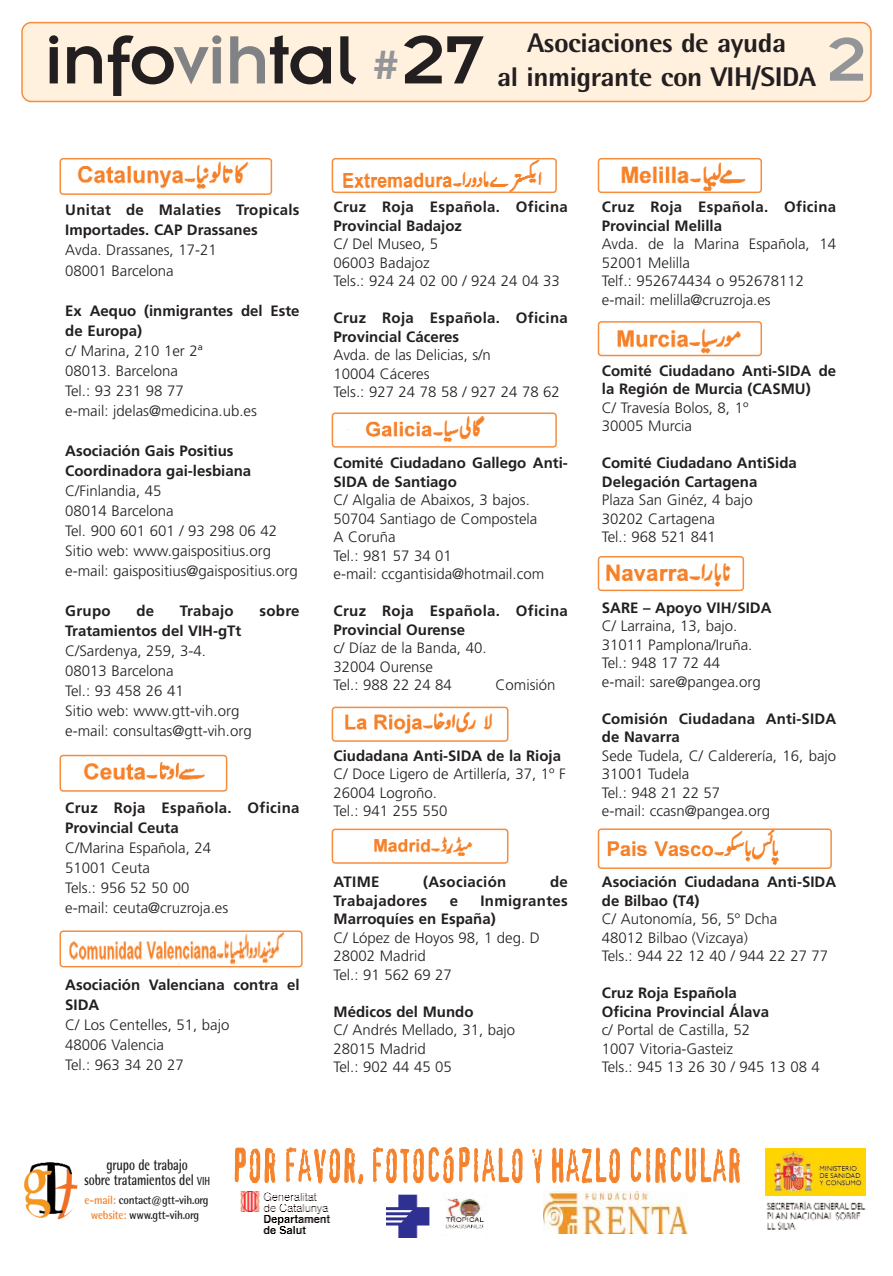
<style>
.page{position:relative;width:893px;height:1276px;background:#fff}
.page>*{position:absolute;margin:0;border:0;box-sizing:border-box;transform-origin:0 0}
.t1{font:75px "Insignia A";letter-spacing:-.015em;color:#231f20;scale:1.05 1}
.t2{font:67.5px "Insignia A";color:#939598;scale:1.05 1}
.t3{font:45px "Confidential";color:#f5822a;scale:.67 1}
.t4{font:800 27px "Rotis Semi Sans";letter-spacing:-.015em;color:#231f20;scale:1.05 1}
.t5{font:700 15.6px/15px "Rotis Semi Sans";letter-spacing:-.01em;color:#231f20;text-align:center;scale:.77 1}
.t6{font:300 15px/18.5px "Frutiger";color:#231f20}
.t7{font:700 15px/18.5px "Frutiger";color:#231f20}
.t8{font:700 15px/18.5px "Frutiger";letter-spacing:.02em;color:#231f20}
.t9{font:700 12px/15px "Rotis Semi Sans";letter-spacing:-.02em;color:#231f20;text-align:center;scale:.91 1}
.s1{color:#808285}
.s2{font-size:45px;color:#939598}
.s3{font-size:11.7px}
.s4{color:#f5822a}
</style>
<div class="page">
<div style="left:21px;top:22px;width:851px;height:80px;background:#fff1de"></div>
<img style="left:240px;top:1191px;width:91px;height:43px">
<img style="left:386px;top:1194px;width:98px;height:43px">
<img style="left:543px;top:1191px;width:144px;height:42px">
<img style="left:24px;top:1162px;width:54px;height:58px">
<img style="left:765px;top:1148px;width:100px;height:47px">
<img style="left:766px;top:1201px;width:99px;height:29px">
<svg style="left:60px;top:158px;width:212px;height:37px"></svg>
<svg style="left:332px;top:158px;width:225px;height:35px"></svg>
<svg style="left:598px;top:158px;width:164px;height:35px"></svg>
<svg style="left:598px;top:321px;width:164px;height:35px"></svg>
<svg style="left:598px;top:556px;width:146px;height:35px"></svg>
<svg style="left:598px;top:828px;width:234px;height:41px"></svg>
<svg style="left:332px;top:412px;width:225px;height:36px"></svg>
<svg style="left:332px;top:706px;width:176px;height:36px"></svg>
<svg style="left:332px;top:828px;width:176px;height:35px"></svg>
<svg style="left:60px;top:755px;width:167px;height:36px"></svg>
<svg style="left:60px;top:930px;width:243px;height:37px"></svg>
<h1 class="t1" style="left:44px;top:36px;width:420px">info<span class="s1">vih</span>tal <span class="s2">#</span>27</h1>
<h3 class="t4" style="left:527px;top:33px;width:248px">Asociaciones de ayuda</h3>
<h3 class="t4" style="left:497px;top:67px;width:306px">al inmigrante con VIH/SIDA</h3>
<h2 class="t2" style="left:827px;top:38px;width:39px">2</h2>
<p class="t7" style="left:65px;top:201px;width:236px;line-height:20.1px">Unitat de Malaties Tropicals<br>Importades. CAP Drassanes</p>
<p class="t6" style="left:65px;top:241px;width:153px;line-height:20.1px">Avda. Drassanes, 17-21<br>08001 Barcelona</p>
<p class="t7" style="left:65px;top:301px;width:236px;line-height:20.1px">Ex Aequo (inmigrantes del Este de Europa)</p>
<p class="t6" style="left:65px;top:341px;width:193px;line-height:20.1px">c/ Marina, 210 1er 2ª<br>08013. Barcelona<br>Tel.: 93 231 98 77<br>e-mail: jdelas@medicina.ub.es</p>
<p class="t7" style="left:65px;top:442px;width:187px;line-height:20.1px">Asociación Gais Positius<br>Coordinadora gai-lesbiana</p>
<p class="t6" style="left:65px;top:482px;width:234px;line-height:20.1px">C/Finlandia, 45<br>08014 Barcelona<br>Tel. 900 601 601 / 93 298 06 42<br>Sitio web: www.gaispositius.org e-mail: gaispositius@gaispositius.org</p>
<p class="t7" style="left:65px;top:603px;width:47px">Grupo</p>
<p class="t7" style="left:136px;top:603px;width:19px">de</p>
<p class="t8" style="left:180px;top:603px;width:55px">Trabajo</p>
<p class="t7" style="left:259px;top:603px;width:42px">sobre</p>
<p class="t7" style="left:65px;top:623px;width:178px">Tratamientos del VIH-gTt</p>
<p class="t6" style="left:65px;top:642px;width:188px;line-height:20.1px">C/Sardenya, 259, 3-4.<br>08013 Barcelona<br>Tel.: 93 458 26 41<br>Sitio web: www.gtt-vih.org e-mail: consultas@gtt-vih.org</p>
<p class="t8" style="left:65px;top:799px;width:236px;line-height:20.1px">Cruz Roja Española. Oficina<br>Provincial Ceuta</p>
<p class="t6" style="left:65px;top:839px;width:164px;line-height:20.1px">C/Marina Española, 24<br>51001 Ceuta<br>Tels.: 956 52 50 00 e-mail: ceuta@cruzroja.es</p>
<p class="t7" style="left:65px;top:976px;width:236px;line-height:20.1px">Asociación Valenciana contra el<br>SIDA</p>
<p class="t6" style="left:65px;top:1016px;width:166px;line-height:20.1px">C/ Los Centelles, 51, bajo<br>48006 Valencia<br>Tel.: 963 34 20 27</p>
<p class="t8" style="left:334px;top:199px;width:236px">Cruz Roja Española. Oficina<br>Provincial Badajoz</p>
<p class="t6" style="left:334px;top:236px;width:228px">C/ Del Museo, 5<br>06003 Badajoz<br>Tels.: 924 24 02 00 / 924 24 04 33</p>
<p class="t8" style="left:334px;top:310px;width:236px">Cruz Roja Española. Oficina<br>Provincial Cáceres</p>
<p class="t6" style="left:334px;top:347px;width:228px">Avda. de las Delicias, s/n<br>10004 Cáceres<br>Tels.: 927 24 78 58 / 927 24 78 62</p>
<p class="t7" style="left:334px;top:455px;width:236px">Comité Ciudadano Gallego Anti-<br>SIDA de Santiago</p>
<p class="t6" style="left:334px;top:492px;width:212px">C/ Algalia de Abaixos, 3 bajos.<br>50704 Santiago de Compostela<br>A Coruña<br>Tel.: 981 57 34 01<br>e-mail: ccgantisida@hotmail.com</p>
<p class="t8" style="left:334px;top:603px;width:236px">Cruz Roja Española. Oficina<br>Provincial Ourense</p>
<p class="t6" style="left:334px;top:640px;width:154px">c/ Díaz de la Banda, 40.<br>32004 Ourense<br>Tel.: 988 22 24 84</p>
<p class="t6" style="left:496px;top:677px;width:62px">Comisión</p>
<p class="t7" style="left:334px;top:747px;width:229px">Ciudadana Anti-SIDA de la Rioja</p>
<p class="t6" style="left:334px;top:766px;width:234px">C/ Doce Ligero de Artillería, 37, 1º F<br>26004 Logroño.<br>Tel.: 941 255 550</p>
<p class="t7" style="left:334px;top:874px;width:47px">ATIME</p>
<p class="t8" style="left:423px;top:874px;width:85px">(Asociación</p>
<p class="t7" style="left:550px;top:874px;width:19px">de</p>
<p class="t8" style="left:334px;top:892px;width:95px">Trabajadores</p>
<p class="t7" style="left:450px;top:892px;width:10px">e</p>
<p class="t7" style="left:334px;top:892px;width:236px;text-indent:147px">Inmigrantes<br>Marroquíes en España)</p>
<p class="t6" style="left:334px;top:929px;width:208px">C/ López de Hoyos 98, 1 deg. D<br>28002 Madrid<br>Tel.: 91 562 69 27</p>
<p class="t7" style="left:334px;top:1003px;width:141px">Médicos del Mundo</p>
<p class="t6" style="left:334px;top:1022px;width:183px">C/ Andrés Mellado, 31, bajo<br>28015 Madrid<br>Tel.: 902 44 45 05</p>
<p class="t8" style="left:602px;top:199px;width:236px">Cruz Roja Española. Oficina<br>Provincial Melilla</p>
<p class="t6" style="left:602px;top:236px;width:236px">Avda. de la Marina Española, 14<br>52001 Melilla<br>Telf.: 952674434 o 952678112 e-mail: melilla@cruzroja.es</p>
<p class="t7" style="left:602px;top:362px;width:236px">Comité Ciudadano Anti-SIDA de la Región de Murcia (CASMU)</p>
<p class="t6" style="left:602px;top:399px;width:148px">C/ Travesía Bolos, 8, 1º<br>30005 Murcia</p>
<p class="t7" style="left:602px;top:455px;width:197px">Comité Ciudadano AntiSida<br>Delegación Cartagena</p>
<p class="t6" style="left:602px;top:492px;width:152px">Plaza San Ginéz, 4 bajo<br>30202 Cartagena<br>Tel.: 968 521 841</p>
<p class="t7" style="left:602px;top:599px;width:171px">SARE – Apoyo VIH/SIDA</p>
<p class="t6" style="left:602px;top:618px;width:160px">C/ Larraina, 13, bajo.<br>31011 Pamplona/Iruña.<br>Tel.: 948 17 72 44 e-mail: sare@pangea.org</p>
<p class="t7" style="left:602px;top:710px;width:236px">Comisión Ciudadana Anti-SIDA de Navarra</p>
<p class="t6" style="left:602px;top:747px;width:236px">Sede Tudela, C/ Calderería, 16, bajo<br>31001 Tudela<br>Tel.: 948 21 22 57<br>e-mail: ccasn@pangea.org</p>
<p class="t7" style="left:602px;top:874px;width:236px">Asociación Ciudadana Anti-SIDA de Bilbao (T4)</p>
<p class="t6" style="left:602px;top:911px;width:228px">C/ Autonomía, 56, 5º Dcha<br>48012 Bilbao (Vizcaya)<br>Tels.: 944 22 12 40 / 944 22 27 77</p>
<p class="t7" style="left:602px;top:985px;width:169px">Cruz Roja Española<br>Oficina Provincial Álava</p>
<p class="t6" style="left:602px;top:1022px;width:220px">c/ Portal de Castilla, 52<br>1007 Vitoria-Gasteiz<br>Tels.: 945 13 26 30 / 945 13 08 4</p>
<p class="t5" style="left:84px;top:1158px;width:165px">grupo de trabajo<br>sobre tratamientos del <span class="s3">VIH</span></p>
<p class="t9" style="left:85px;top:1193px;width:138px"><span class="s4">e-mail:</span> contact@gtt-vih.org <span class="s4">website:</span> www.gtt-vih.org</p>
<h3 class="t3" style="left:232px;top:1140px;width:762px">POR FAVOR, FOTOCÓPIALO Y HAZLO CIRCULAR</h3>
</div>
